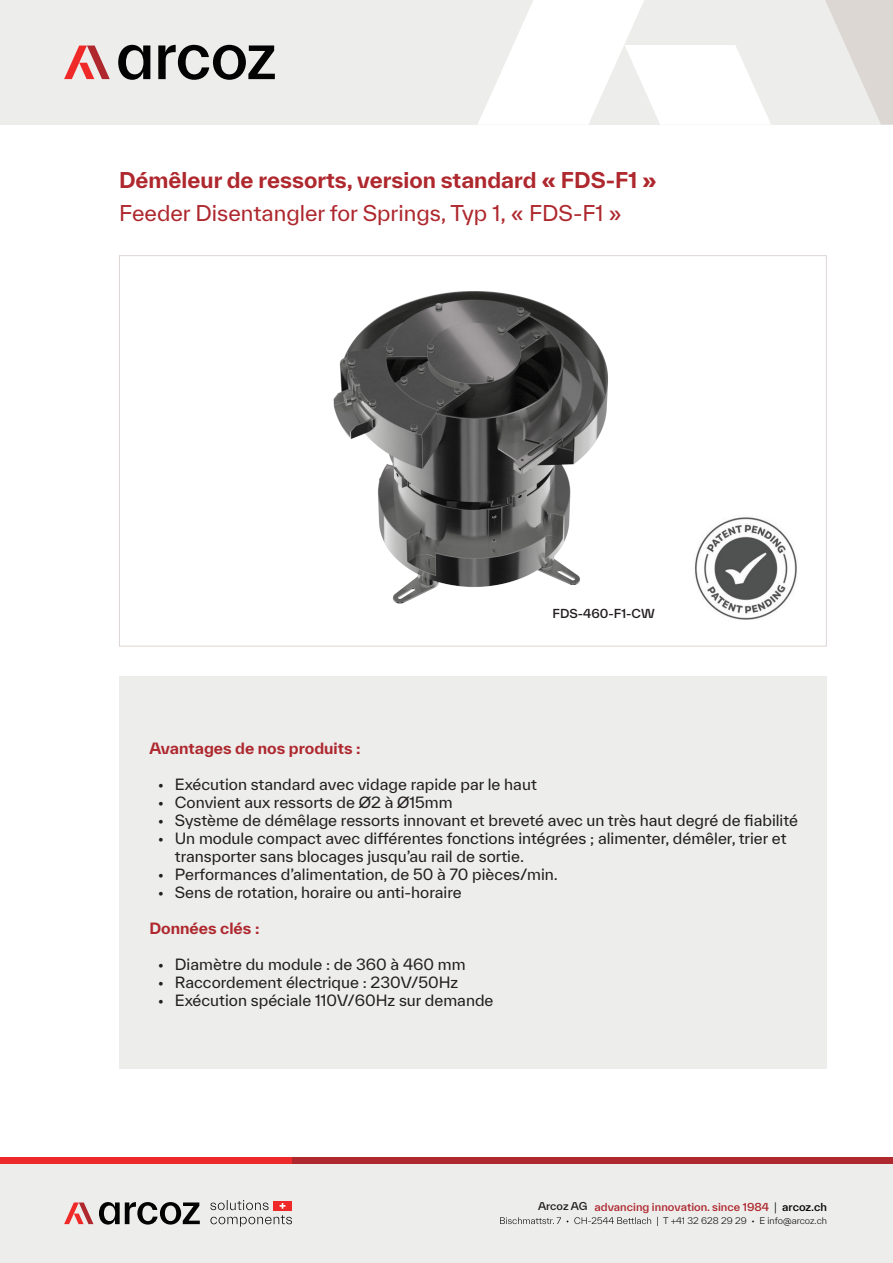
<style>
.page{position:relative;width:893px;height:1263px;background:#fff}
.page>*{position:absolute;margin:0;border:0;box-sizing:border-box;transform-origin:0 0}
.t1{font:700 21px "TWK Everett";color:#ae282e}
.t2{font:21px "TWK Everett";color:#ae282e}
.t3{font:15px/18px "TWK Everett";color:#231f20}
.t4{font:700 15px "TWK Everett";color:#ae282e}
.t5{font:500 12px "TWK Everett";color:#231f20}
.t6{font:500 10.65px "TWK Everett";color:#ae282e}
.t7{font:500 10.5px "TWK Everett";letter-spacing:-.01em;color:#231f20}
.t8{font:300 8.85px "TWK Everett";color:#030303}
.s1{font-weight:300;color:#030303}
.s2{color:#030303}
</style>
<div class="page">
<div style="left:0;top:0;width:893px;height:125px;background:#ededec"></div>
<svg style="left:825px;top:0;width:68px;height:125px"></svg>
<svg style="left:478px;top:0;width:293px;height:125px"></svg>
<svg style="left:118px;top:45px;width:157px;height:35px"></svg>
<svg style="left:64px;top:46px;width:46px;height:33px"></svg>
<div style="left:0;top:1157px;width:893px;height:106px;background:#ededec"></div>
<div style="left:292px;top:1157px;width:601px;height:6px;background:#ae282e"></div>
<svg style="left:500px;top:1217px;width:158px;height:9px"></svg>
<svg style="left:99px;top:1202px;width:101px;height:22px"></svg>
<svg style="left:64px;top:1202px;width:29px;height:22px"></svg>
<svg style="left:210px;top:1200px;width:82px;height:26px"></svg>
<div style="left:0;top:1157px;width:292px;height:6px;background:#ee2929"></div>
<img style="left:304px;top:255px;width:338px;height:391px">
<div style="left:119px;top:676px;width:708px;height:393px;background:#ededec"></div>
<img style="left:695px;top:517px;width:102px;height:103px">
<p class="t1" style="left:119px;top:165px;width:539px">Démêleur de ressorts, version standard « FDS-F1 »</p>
<p class="t2" style="left:119px;top:198px;width:504px">Feeder Disentangler for Springs, Typ 1, « FDS-F1 »</p>
<p class="t5" style="left:552px;top:605px;width:104px">FDS-460-F1-CW</p>
<p class="t4" style="left:149px;top:738px;width:213px">Avantages de nos produits :</p>
<p class="t3" style="left:158px;top:775px;width:380px">• Exécution standard avec vidage rapide par le haut</p>
<p class="t3" style="left:158px;top:793px;width:296px">• Convient aux ressorts de Ø2 à Ø15mm</p>
<p class="t3" style="left:158px;top:811px;width:642px">• Système de démêlage ressorts innovant et breveté avec un très haut degré de fiabilité</p>
<p class="t3" style="left:175px;top:829px;width:613px;text-indent:-17px">• Un module compact avec différentes fonctions intégrées ; alimenter, démêler, trier et transporter sans blocages jusqu’au rail de sortie.</p>
<p class="t3" style="left:158px;top:865px;width:402px">• Performances d’alimentation, de 50 à 70 pièces/min.</p>
<p class="t3" style="left:158px;top:883px;width:305px">• Sens de rotation, horaire ou anti-horaire</p>
<p class="t4" style="left:149px;top:918px;width:112px">Données clés :</p>
<p class="t3" style="left:158px;top:955px;width:309px">• Diamètre du module : de 360 à 460 mm</p>
<p class="t3" style="left:158px;top:973px;width:302px">• Raccordement électrique : 230V/50Hz</p>
<p class="t3" style="left:158px;top:991px;width:337px">• Exécution spéciale 110V/60Hz sur demande</p>
<p class="t6" style="left:594px;top:1199px;width:234px">advancing innovation. since 1984 <span class="s1">|</span> <span class="s2">arcoz.ch</span></p>
<p class="t8" style="left:663px;top:1215px;width:165px">T +41 32 628 29 29 • E info@arcoz.ch</p>
<p class="t7" style="left:538px;top:1199px;width:51px">Arcoz AG</p>
</div>
